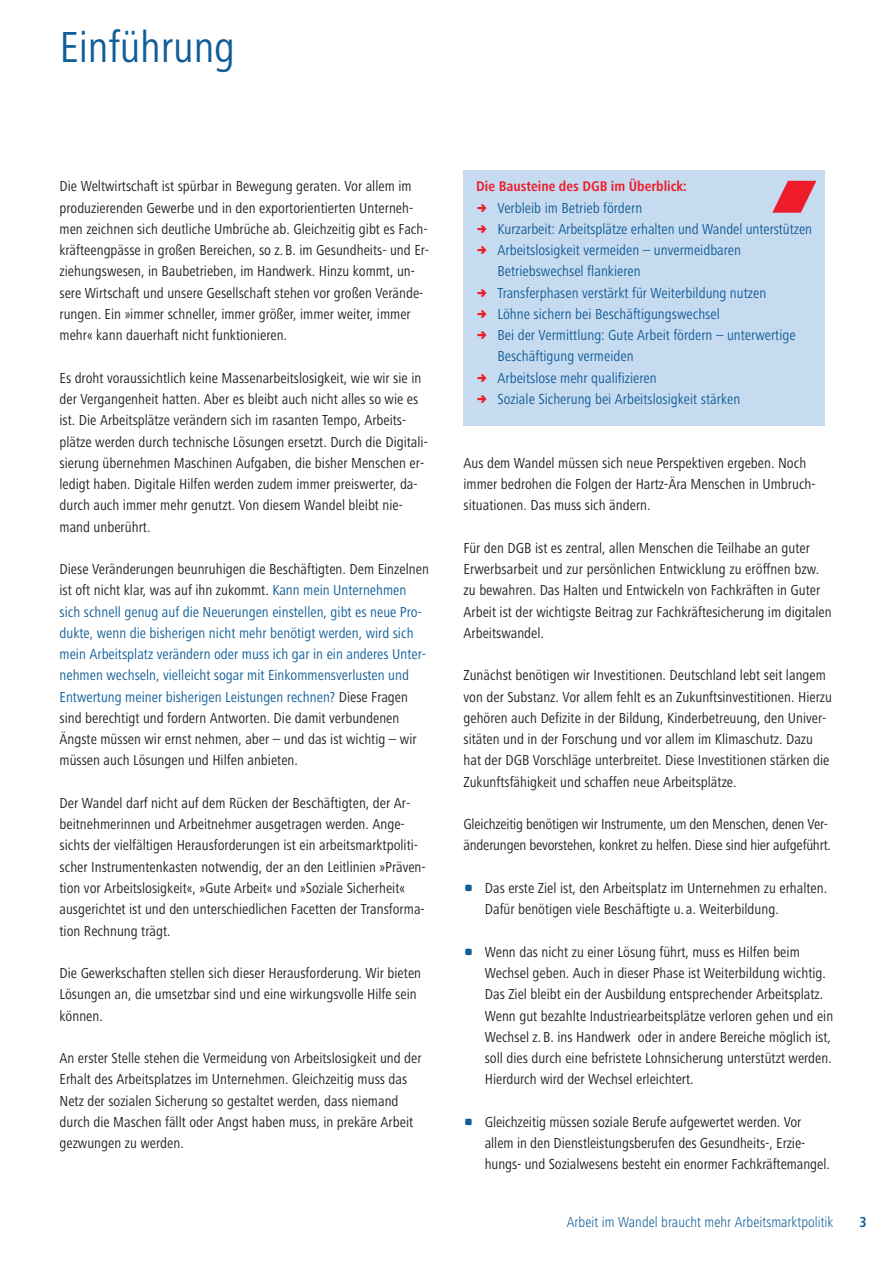
<style>
.page{position:relative;width:893px;height:1263px;background:#fff}
.page>*{position:absolute;margin:0;border:0;box-sizing:border-box;transform-origin:0 0}
.t1{font:condensed 45px "Frutiger Next LT";letter-spacing:-.005em;color:#105d97}
.t2{font:condensed 15px/21.3px "Frutiger Next LT";color:#231f20}
.t3{font:condensed 15px/21.3px "Frutiger Next LT";color:#105d97}
.t4{font:300 condensed 15px "Frutiger Next LT";color:#105d97}
.t5{font:700 condensed 15px "Frutiger Next LT";color:#105d97}
.t6{font:700 condensed 14.55px "Frutiger Next LT";color:#ee1c28}
.s1{color:#231f20}
</style>
<div class="page">
<div style="left:463px;top:170px;width:362px;height:255px;background:#c6daf0"></div>
<svg style="left:772px;top:181px;width:44px;height:32px"></svg>
<p class="t1" style="left:60px;top:30px;width:177px">Einführung</p>
<p class="t2" style="left:60px;top:177px;width:371px">Die Weltwirtschaft ist spürbar in Bewegung geraten. Vor allem im produzierenden Gewerbe und in den exportorientierten Unterneh&shy;men zeichnen sich deutliche Umbrüche ab. Gleichzeitig gibt es Fach&shy;kräfteengpässe in großen Bereichen, so z. B. im Gesundheits- und Er&shy;ziehungswesen, in Baubetrieben, im Handwerk. Hinzu kommt, un&shy;sere Wirtschaft und unsere Gesellschaft stehen vor großen Verände&shy;rungen. Ein »immer schneller, immer größer, immer weiter, immer mehr« kann dauerhaft nicht funktionieren.</p>
<p class="t2" style="left:60px;top:368px;width:370px">Es droht voraussichtlich keine Massenarbeitslosigkeit, wie wir sie in der Vergangenheit hatten. Aber es bleibt auch nicht alles so wie es ist. Die Arbeitsplätze verändern sich im rasanten Tempo, Arbeits&shy;plätze werden durch technische Lösungen ersetzt. Durch die Digitali&shy;sierung übernehmen Maschinen Aufgaben, die bisher Menschen er&shy;ledigt haben. Digitale Hilfen werden zudem immer preiswerter, da&shy;durch auch immer mehr genutzt. Von diesem Wandel bleibt nie&shy;mand unberührt.</p>
<p class="t3" style="left:60px;top:560px;width:371px"><span class="s1">Diese Veränderungen beunruhigen die Beschäftigten. Dem Einzelnen ist oft nicht klar, was auf ihn zukommt.</span> Kann mein Unternehmen sich schnell genug auf die Neuerungen einstellen, gibt es neue Pro&shy;dukte, wenn die bisherigen nicht mehr benötigt werden, wird sich mein Arbeitsplatz verändern oder muss ich gar in ein anderes Unter&shy;nehmen wechseln, vielleicht sogar mit Einkommensverlusten und Entwertung meiner bisherigen Leistungen rechnen? <span class="s1">Diese Fragen sind berechtigt und fordern Antworten. Die damit verbundenen Ängste müssen wir ernst nehmen, aber – und das ist wichtig – wir müssen auch Lösungen und Hilfen anbieten.</span></p>
<p class="t2" style="left:60px;top:794px;width:368px">Der Wandel darf nicht auf dem Rücken der Beschäftigten, der Ar&shy;beitnehmerinnen und Arbeitnehmer ausgetragen werden. Ange&shy;sichts der vielfältigen Herausforderungen ist ein arbeitsmarktpoliti&shy;scher Instrumentenkasten notwendig, der an den Leitlinien »Präven&shy;tion vor Arbeitslosigkeit«, »Gute Arbeit« und »Soziale Sicherheit« ausgerichtet ist und den unterschiedlichen Facetten der Transforma&shy;tion Rechnung trägt.</p>
<p class="t2" style="left:60px;top:964px;width:363px">Die Gewerkschaften stellen sich dieser Herausforderung. Wir bieten<br>Lösungen an, die umsetzbar sind und eine wirkungsvolle Hilfe sein können.</p>
<p class="t2" style="left:60px;top:1049px;width:364px">An erster Stelle stehen die Vermeidung von Arbeitslosigkeit und der Erhalt des Arbeitsplatzes im Unternehmen. Gleichzeitig muss das Netz der sozialen Sicherung so gestaltet werden, dass niemand durch die Maschen fällt oder Angst haben muss, in prekäre Arbeit gezwungen zu werden.</p>
<p class="t6" style="left:476px;top:181px;width:212px">Die Bausteine des DGB im Überblick:</p>
<p class="t3" style="left:497px;top:198px;width:146px">Verbleib im Betrieb fördern</p>
<p class="t3" style="left:497px;top:219px;width:316px">Kurzarbeit: Arbeitsplätze erhalten und Wandel unterstützen</p>
<p class="t3" style="left:497px;top:241px;width:245px">Arbeitslosigkeit vermeiden – unvermeidbaren<br>Betriebswechsel flankieren</p>
<p class="t3" style="left:497px;top:283px;width:270px">Transferphasen verstärkt für Weiterbildung nutzen</p>
<p class="t3" style="left:497px;top:305px;width:224px">Löhne sichern bei Beschäftigungswechsel</p>
<p class="t3" style="left:497px;top:326px;width:300px">Bei der Vermittlung: Gute Arbeit fördern – unterwertige<br>Beschäftigung vermeiden</p>
<p class="t3" style="left:497px;top:368px;width:161px">Arbeitslose mehr qualifizieren</p>
<p class="t3" style="left:497px;top:390px;width:244px">Soziale Sicherung bei Arbeitslosigkeit stärken</p>
<p class="t2" style="left:463px;top:453px;width:354px">Aus dem Wandel müssen sich neue Perspektiven ergeben. Noch immer bedrohen die Folgen der Hartz-Ära Menschen in Umbruch - situationen. Das muss sich ändern.</p>
<p class="t2" style="left:463px;top:538px;width:370px">Für den DGB ist es zentral, allen Menschen die Teilhabe an guter Erwerbsarbeit und zur persönlichen Entwicklung zu eröffnen bzw. zu bewahren. Das Halten und Entwickeln von Fachkräften in Guter Arbeit ist der wichtigste Beitrag zur Fachkräftesicherung im digitalen Arbeitswandel.</p>
<p class="t2" style="left:463px;top:666px;width:370px">Zunächst benötigen wir Investitionen. Deutschland lebt seit langem von der Substanz. Vor allem fehlt es an Zukunftsinvestitionen. Hierzu gehören auch Defizite in der Bildung, Kinderbetreuung, den Univer&shy;sitäten und in der Forschung und vor allem im Klimaschutz. Dazu hat der DGB Vorschläge unterbreitet. Diese Investitionen stärken die Zukunftsfähigkeit und schaffen neue Arbeitsplätze.</p>
<p class="t2" style="left:463px;top:815px;width:369px">Gleichzeitig benötigen wir Instrumente, um den Menschen, denen Ver&shy;änderungen bevorstehen, konkret zu helfen. Diese sind hier aufgeführt.</p>
<p class="t2" style="left:485px;top:879px;width:344px">Das erste Ziel ist, den Arbeitsplatz im Unternehmen zu erhalten.<br>Dafür benötigen viele Beschäftigte u. a. Weiterbildung.</p>
<p class="t2" style="left:485px;top:942px;width:350px">Wenn das nicht zu einer Lösung führt, muss es Hilfen beim Wechsel geben. Auch in dieser Phase ist Weiterbildung wichtig.<br>Das Ziel bleibt ein der Ausbildung entsprechender Arbeitsplatz.<br>Wenn gut bezahlte Industriearbeitsplätze verloren gehen und ein Wechsel z. B. ins Handwerk oder in andere Bereiche möglich ist, soll dies durch eine befristete Lohnsicherung unterstützt werden.<br>Hierdurch wird der Wechsel erleichtert.</p>
<p class="t2" style="left:485px;top:1112px;width:347px">Gleichzeitig müssen soziale Berufe aufgewertet werden. Vor allem in den Dienstleistungsberufen des Gesundheits-, Erzie&shy;hungs- und Sozialwesens besteht ein enormer Fachkräfte mangel.</p>
<p class="t4" style="left:567px;top:1216px;width:268px">Arbeit im Wandel braucht mehr Arbeitsmarktpolitik</p>
<p class="t5" style="left:860px;top:1216px;width:9px">3</p>
</div>
